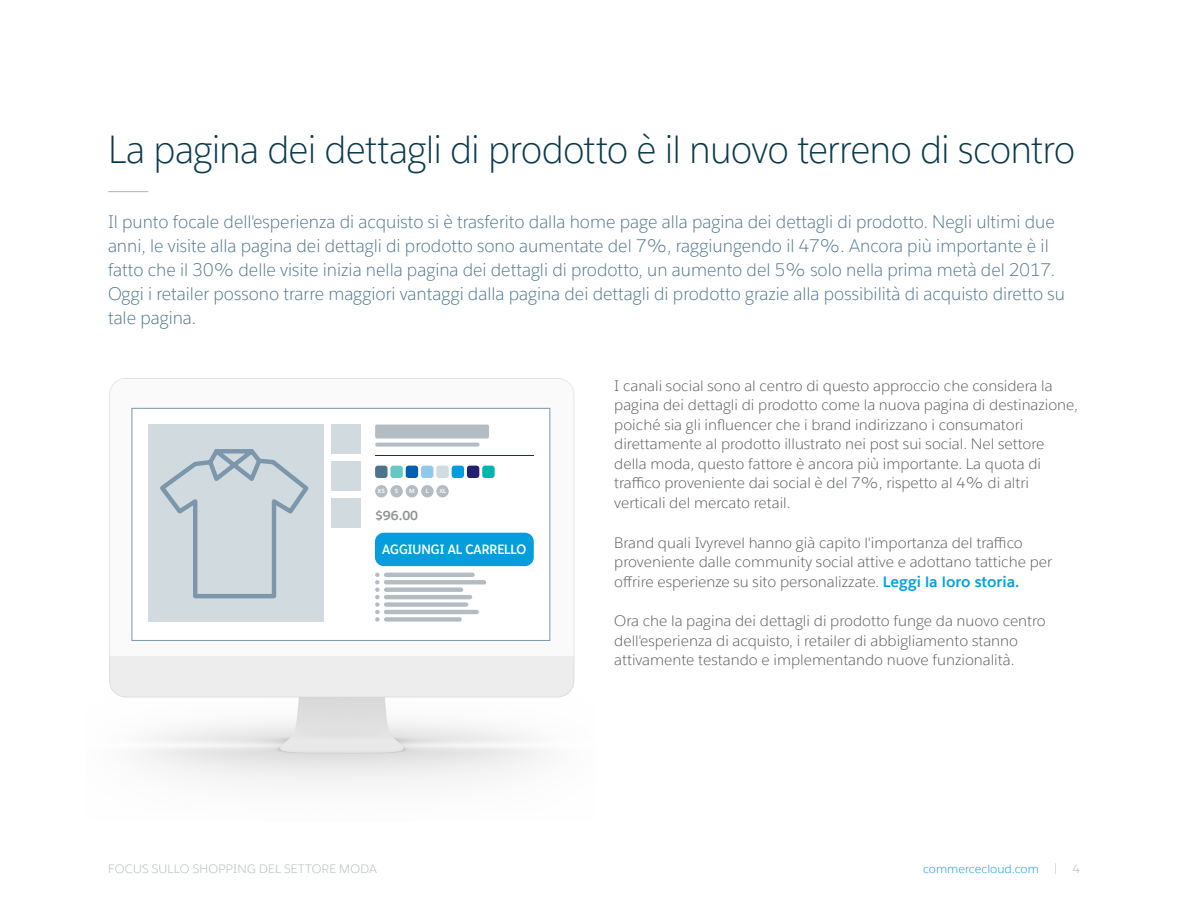
<style>
.page{position:relative;width:1188px;height:918px;background:#fff}
.page>*{position:absolute;margin:0;border:0;box-sizing:border-box;transform-origin:0 0}
.t1{font:300 39px "Salesforce Sans";letter-spacing:-.025em;color:#093a4b;scale:.93 1}
.t2{font:300 18px/24px "Salesforce Sans";color:#4e748b;scale:.95 1}
.t3{font:300 15px/19.5px "Salesforce Sans";color:#57585a}
.t4{font:700 13.35px "Salesforce Sans";color:#fff;scale:.9 1}
.t5{font:700 12.9px "Salesforce Sans";color:#8e9091}
.t6{font:300 12px "Salesforce Sans";letter-spacing:.025em;color:#aeb6bd}
.t7{font:300 12px "Salesforce Sans";color:#069ddc}
.t8{font:700 5.85px "Salesforce Sans";color:#fff}
.s1{font-weight:700;color:#00a1e0}
.s2{color:#aeb6bd}
</style>
<div class="page">
<hr style="left:108px;top:191px;width:40px;height:1px;background:#b2b3b7">
<div style="left:132px;top:408px;width:418px;height:233px;background:#fff;border:1px solid #7c97ac"></div>
<div style="left:148px;top:425px;width:175px;height:197px;background:#d1dade"></div>
<div style="left:375px;top:425px;width:114px;height:14px;background:#b4bcc3;border-radius:2px"></div>
<svg style="left:375px;top:443px;width:105px;height:4px"></svg>
<hr style="left:375px;top:455px;width:159px;height:1px;background:#093a4b">
<hr style="left:384px;top:580px;width:102px;height:4px;background:#b4bcc3;border-radius:2px">
<hr style="left:384px;top:573px;width:91px;height:4px;background:#b4bcc3;border-radius:2px">
<div style="left:384px;top:587px;width:79px;height:5px;background:#b4bcc3;border-radius:2px"></div>
<hr style="left:384px;top:595px;width:88px;height:4px;background:#b4bcc3;border-radius:2px">
<div style="left:384px;top:602px;width:84px;height:5px;background:#b4bcc3;border-radius:2px"></div>
<hr style="left:384px;top:610px;width:95px;height:4px;background:#b4bcc3;border-radius:2px">
<div style="left:384px;top:617px;width:78px;height:5px;background:#b4bcc3;border-radius:2px"></div>
<svg style="left:160px;top:449px;width:149px;height:150px"></svg>
<div style="left:375px;top:466px;width:13px;height:12px;background:#4e748b;border-radius:3px"></div>
<div style="left:390px;top:466px;width:13px;height:12px;background:#66c7c5;border-radius:3px"></div>
<div style="left:406px;top:466px;width:12px;height:12px;background:#0160ae;border-radius:3px"></div>
<div style="left:421px;top:466px;width:12px;height:12px;background:#91c9ed;border-radius:3px"></div>
<div style="left:436px;top:466px;width:13px;height:12px;background:#d1dade;border-radius:3px"></div>
<div style="left:452px;top:466px;width:12px;height:12px;background:#069ddc;border-radius:3px"></div>
<div style="left:467px;top:466px;width:12px;height:12px;background:#242071;border-radius:3px"></div>
<div style="left:482px;top:466px;width:13px;height:12px;background:#00b7ae;border-radius:3px"></div>
<div style="left:375px;top:485px;width:13px;height:12px;background:#b4bcc3;border-radius:50%"></div>
<div style="left:390px;top:485px;width:13px;height:12px;background:#b4bcc3;border-radius:50%"></div>
<div style="left:406px;top:485px;width:12px;height:12px;background:#b4bcc3;border-radius:50%"></div>
<div style="left:421px;top:485px;width:13px;height:12px;background:#b4bcc3;border-radius:50%"></div>
<div style="left:436px;top:485px;width:13px;height:12px;background:#b4bcc3;border-radius:50%"></div>
<div style="left:375px;top:533px;width:159px;height:33px;background:#069ddc;border-radius:9px"></div>
<svg style="left:375px;top:573px;width:5px;height:49px"></svg>
<div style="left:331px;top:425px;width:29px;height:29px;background:#d1dade"></div>
<div style="left:331px;top:462px;width:29px;height:29px;background:#d1dade"></div>
<div style="left:331px;top:498px;width:29px;height:29px;background:#d1dade"></div>
<h1 class="t1" style="left:108px;top:125px;width:1042px">La pagina dei dettagli di prodotto è il nuovo terreno di scontro</h1>
<p class="t2" style="left:108px;top:209px;width:1009px">Il punto focale dell'esperienza di acquisto si è trasferito dalla home page alla pagina dei dettagli di prodotto. Negli ultimi due anni, le visite alla pagina dei dettagli di prodotto sono aumentate del 7%, raggiungendo il 47%. Ancora più importante è il fatto che il 30% delle visite inizia nella pagina dei dettagli di prodotto, un aumento del 5% solo nella prima metà del 2017.<br>Oggi i retailer possono trarre maggiori vantaggi dalla pagina dei dettagli di prodotto grazie alla possibilità di acquisto diretto su tale pagina.</p>
<p class="t8" style="left:378px;top:488px;width:9px">XS</p>
<p class="t8" style="left:395px;top:488px;width:5px">S</p>
<p class="t8" style="left:409px;top:488px;width:7px">M</p>
<p class="t8" style="left:426px;top:488px;width:5px">L</p>
<p class="t8" style="left:439px;top:488px;width:8px">XL</p>
<p class="t5" style="left:375px;top:508px;width:44px">$96.00</p>
<p class="t4" style="left:382px;top:540px;width:162px">AGGIUNGI AL CARRELLO</p>
<p class="t3" style="left:614px;top:376px;width:465px">I canali social sono al centro di questo approccio che considera la pagina dei dettagli di prodotto come la nuova pagina di destinazione, poiché sia gli influencer che i brand indirizzano i consumatori direttamente al prodotto illustrato nei post sui social. Nel settore della moda, questo fattore è ancora più importante. La quota di traffico proveniente dai social è del 7%, rispetto al 4% di altri verticali del mercato retail.</p>
<p class="t3" style="left:614px;top:532px;width:440px">Brand quali Ivyrevel hanno già capito l'importanza del traffico proveniente dalle community social attive e adottano tattiche per offrire esperienze su sito personalizzate. <span class="s1">Leggi la loro storia.</span></p>
<p class="t3" style="left:614px;top:611px;width:433px">Ora che la pagina dei dettagli di prodotto funge da nuovo centro dell'esperienza di acquisto, i retailer di abbigliamento stanno attivamente testando e implementando nuove funzionalità.</p>
<p class="t6" style="left:108px;top:861px;width:271px">FOCUS SULLO SHOPPING DEL SETTORE MODA</p>
<p class="t7" style="left:923px;top:861px;width:158px">commercecloud.com <span class="s2">| 4</span></p>
</div>
